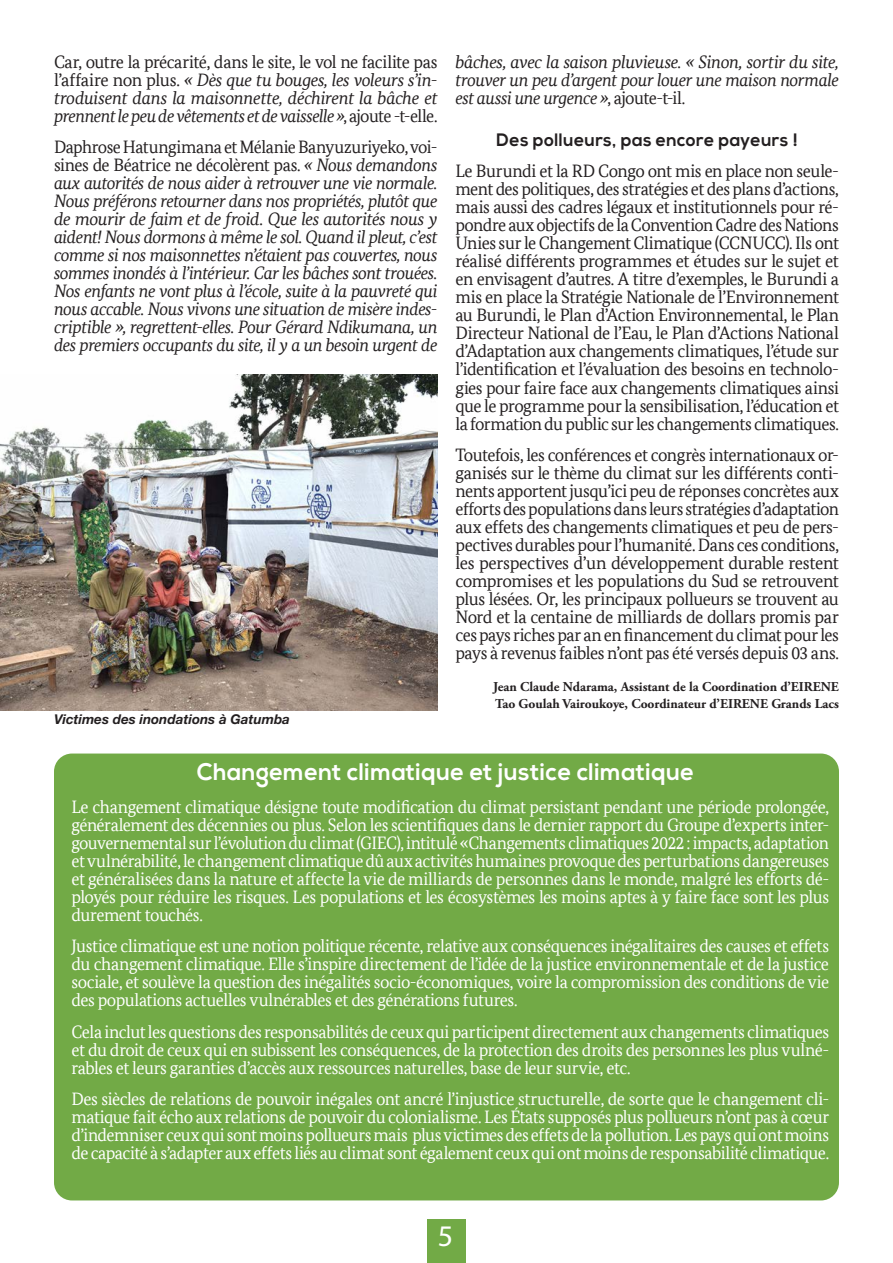
<style>
.page{position:relative;width:893px;height:1263px;background:#fff}
.page>*{position:absolute;margin:0;border:0;box-sizing:border-box;transform-origin:0 0}
.t1{font:30px "Myriad Pro";color:#fff}
.INTER_TITREV02{font:700 24px "Nexa";letter-spacing:.02em;color:#fff}
.TEXTE_STANDART_LETRR{font:18px/18px "Bundes Serif Office";letter-spacing:-.03em;color:#fff;text-align:justify}
.TEXTE_STANDART_LETRR-2{font:18px/18px "Bundes Serif Office";letter-spacing:-.03em;color:#231f20;text-align:justify}
.TEXTE_STANDART_LETRR-3{font:italic 18px/18px "Bundes Serif Office";letter-spacing:-.025em;color:#231f20;text-align:justify}
.INTER_TITREV02-2{font:700 18px "Nexa";letter-spacing:.02em;color:#231f20}
.Signature{font:700 13.5px "Adobe Garamond Pro";color:#231f20}
.Légende{font:italic 700 13.5px "Helvetica Neue LT Std";color:#231f20}
.s1{font-style:normal}
</style>
<div class="page">
<div style="left:427px;top:1219px;width:39px;height:43px;background:#72aa46"></div>
<div style="left:54px;top:753px;width:785px;height:447px;background:#72aa46;border-radius:18px"></div>
<img style="left:0;top:374px;width:437px;height:336px">
<p class="TEXTE_STANDART_LETRR-3" style="left:54px;top:53px;width:385px"><span class="s1">Car, outre la précarité, dans le site, le vol ne facilite pas l’affaire non plus.</span> « Dès que tu bouges, les voleurs s’in&shy;troduisent dans la maisonnette, déchirent la bâche et prennent le peu de vêtements et de vaisselle »<span class="s1">, ajoute -t-elle.</span></p>
<p class="TEXTE_STANDART_LETRR-3" style="left:54px;top:138px;width:385px"><span class="s1">Daphrose Hatungimana et Mélanie Banyuzuriyeko, voi&shy;sines de Béatrice ne décolèrent pas.</span> « Nous demandons aux autorités de nous aider à retrouver une vie normale.<br>Nous préférons retourner dans nos propriétés, plutôt que de mourir de faim et de froid. Que les autorités nous y aident! Nous dormons à même le sol. Quand il pleut, c’est comme si nos maisonnettes n’étaient pas couvertes, nous sommes inondés à l’intérieur. Car les bâches sont trouées.<br>Nos enfants ne vont plus à l’école, suite à la pauvreté qui nous accable. Nous vivons une situation de misère indes&shy;criptible », regrettent-elles. Pour Gérard Ndikumana, un des premiers occupants du site, il y a un besoin urgent de</p>
<p class="Légende" style="left:54px;top:711px;width:237px">Victimes des inondations à Gatumba</p>
<p class="TEXTE_STANDART_LETRR-3" style="left:455px;top:53px;width:385px">bâches, avec la saison pluvieuse. « Sinon, sortir du site, trouver un peu d’argent pour louer une maison normale est aussi une urgence »<span class="s1">, ajoute-t-il.</span></p>
<p class="INTER_TITREV02-2" style="left:497px;top:129px;width:303px">Des pollueurs, pas encore payeurs !</p>
<p class="TEXTE_STANDART_LETRR-2" style="left:455px;top:162px;width:385px">Le Burundi et la RD Congo ont mis en place non seule&shy;ment des politiques, des stratégies et des plans d’actions, mais aussi des cadres légaux et institutionnels pour ré&shy;pondre aux objectifs de la Convention Cadre des Nations Unies sur le Changement Climatique (CCNUCC). Ils ont réalisé différents programmes et études sur le sujet et en envisagent d’autres. A titre d’exemples, le Burundi a mis en place la Stratégie Nationale de l’Environnement au Burundi, le Plan d’Action Environnemental, le Plan Directeur National de l’Eau, le Plan d’Actions National d’Adaptation aux changements climatiques, l’étude sur l’identification et l’évaluation des besoins en technolo&shy;gies pour faire face aux changements climatiques ainsi que le programme pour la sensibilisation, l’éducation et la formation du public sur les changements climatiques.</p>
<p class="TEXTE_STANDART_LETRR-2" style="left:455px;top:446px;width:385px">Toutefois, les conférences et congrès internationaux or&shy;ganisés sur le thème du climat sur les différents conti&shy;nents apportent jusqu’ici peu de réponses concrètes aux efforts des populations dans leurs stratégies d’adaptation aux effets des changements climatiques et peu de pers&shy;pectives durables pour l’humanité. Dans ces conditions, les perspectives d’un développement durable restent compromises et les populations du Sud se retrouvent plus lésées. Or, les principaux pollueurs se trouvent au Nord et la centaine de milliards de dollars promis par ces pays riches par an en financement du climat pour les pays à revenus faibles n’ont pas été versés depuis 03 ans.</p>
<p class="Signature" style="left:493px;top:679px;width:347px">Jean Claude Ndarama, Assistant de la Coordination d’EIRENE</p>
<p class="Signature" style="left:495px;top:695px;width:345px">Tao Goulah Vairoukoye, Coordinateur d’EIRENE Grands Lacs</p>
<p class="INTER_TITREV02" style="left:197px;top:758px;width:499px">Changement climatique et justice climatique</p>
<p class="TEXTE_STANDART_LETRR" style="left:71px;top:797px;width:759px">Le changement climatique désigne toute modification du climat persistant pendant une période prolongée, généralement des décennies ou plus. Selon les scientifiques dans le dernier rapport du Groupe d’experts inter&shy;gouvernemental sur l’évolution du climat (GIEC), intitulé «Changements climatiques 2022 : impacts, adaptation et vulnérabilité, le changement climatique dû aux activités humaines provoque des perturbations dangereuses et généralisées dans la nature et affecte la vie de milliards de personnes dans le monde, malgré les efforts dé&shy;ployés pour réduire les risques. Les populations et les écosystèmes les moins aptes à y faire face sont les plus durement touchés.</p>
<p class="TEXTE_STANDART_LETRR" style="left:71px;top:937px;width:759px">Justice climatique est une notion politique récente, relative aux conséquences inégalitaires des causes et effets du changement climatique. Elle s’inspire directement de l’idée de la justice environnementale et de la justice sociale, et soulève la question des inégalités socio-économiques, voire la compromission des conditions de vie des populations actuelles vulnérables et des générations futures.</p>
<p class="TEXTE_STANDART_LETRR" style="left:71px;top:1022px;width:759px">Cela inclut les questions des responsabilités de ceux qui participent directement aux changements climatiques et du droit de ceux qui en subissent les conséquences, de la protection des droits des personnes les plus vulné&shy;rables et leurs garanties d’accès aux ressources naturelles, base de leur survie, etc.</p>
<p class="TEXTE_STANDART_LETRR" style="left:71px;top:1090px;width:759px">Des siècles de relations de pouvoir inégales ont ancré l’injustice structurelle, de sorte que le changement cli&shy;matique fait écho aux relations de pouvoir du colonialisme. Les États supposés plus pollueurs n’ont pas à cœur d’indemniser ceux qui sont moins pollueurs mais plus victimes des effets de la pollution. Les pays qui ont moins de capacité à s’adapter aux effets liés au climat sont également ceux qui ont moins de responsabilité climatique.</p>
<h1 class="t1" style="left:438px;top:1217px;width:17px">5</h1>
</div>
